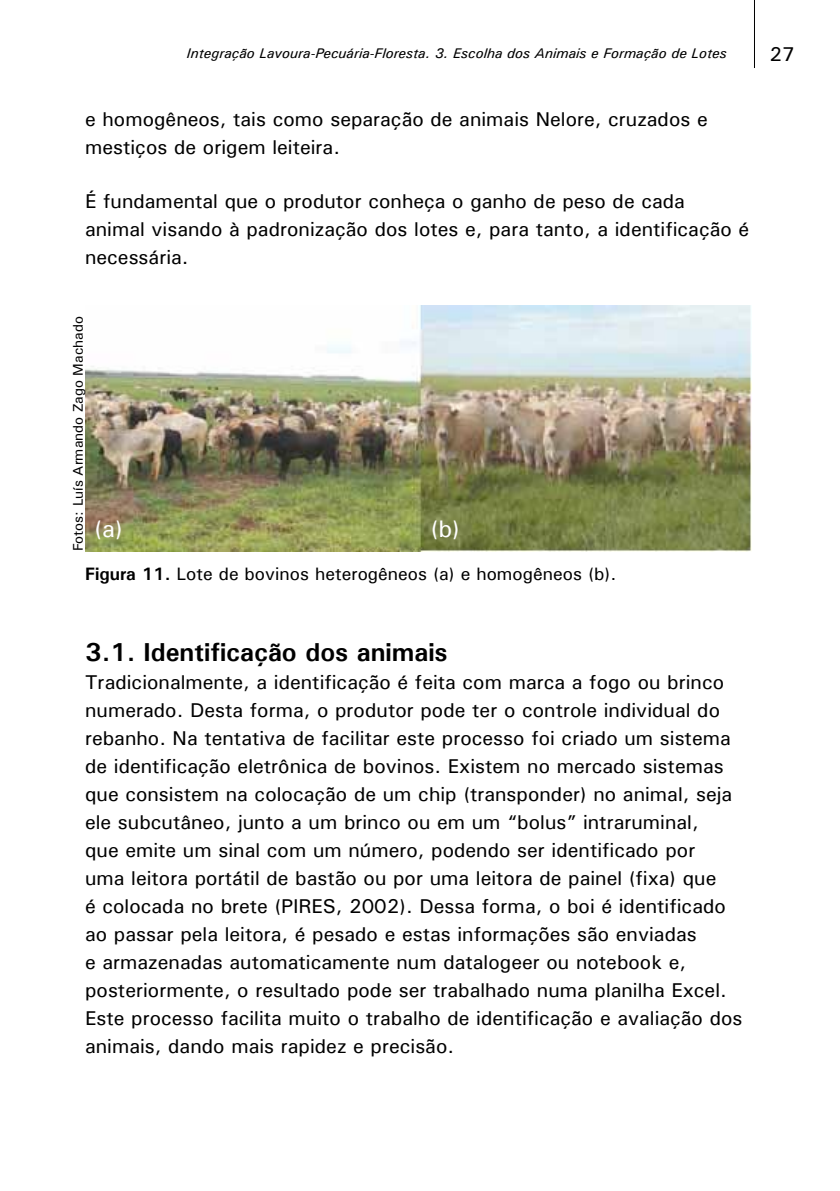
<style>
.page{position:relative;width:840px;height:1191px;background:#fff}
.page>*{position:absolute;margin:0;border:0;box-sizing:border-box;transform-origin:0 0}
.t1{font:700 26px "Univers";color:#000}
.t2{font:500 24px "Univers";color:#fff}
.t3{font:500 20px/28px "Univers";color:#000}
.t4{font:500 18px "Univers";color:#000}
.t5{font:italic 500 14px "Univers";color:#000}
.t6{font:500 14px "Univers";color:#000}
.s1{font-weight:700}
</style>
<div class="page">
<hr style="left:753px;top:0;width:1px;height:68px;background:#000">
<img style="left:85px;top:305px;width:666px;height:246px">
<p class="t5" style="left:187px;top:45px;width:541px">Integração Lavoura-Pecuária-Floresta. 3. Escolha dos Animais e Formação de Lotes</p>
<p class="t3" style="left:769px;top:39px;width:27px">27</p>
<p class="t3" style="left:85px;top:104px;width:624px">e homogêneos, tais como separação de animais Nelore, cruzados e mestiços de origem leiteira.</p>
<p class="t3" style="left:85px;top:186px;width:665px">É fundamental que o produtor conheça o ganho de peso de cada animal visando à padronização dos lotes e, para tanto, a identificação é necessária.</p>
<p class="t6" style="left:69px;top:551px;width:237px;rotate:-90deg">Fotos: Luís Armando Zago Machado</p>
<p class="t2" style="left:94px;top:513px;width:30px">(a)</p>
<p class="t2" style="left:430px;top:514px;width:31px">(b)</p>
<p class="t4" style="left:85px;top:562px;width:532px"><span class="s1">Figura 11.</span> Lote de bovinos heterogêneos (a) e homogêneos (b).</p>
<h1 class="t1" style="left:85px;top:635px;width:364px">3.1. Identificação dos animais</h1>
<p class="t3" style="left:85px;top:667px;width:658px">Tradicionalmente, a identificação é feita com marca a fogo ou brinco numerado. Desta forma, o produtor pode ter o controle individual do rebanho. Na tentativa de facilitar este processo foi criado um sistema de identificação eletrônica de bovinos. Existem no mercado sistemas que consistem na colocação de um chip (transponder) no animal, seja ele subcutâneo, junto a um brinco ou em um “bolus” intraruminal,<br>que emite um sinal com um número, podendo ser identificado por<br>uma leitora portátil de bastão ou por uma leitora de painel (fixa) que<br>é colocada no brete (PIRES, 2002). Dessa forma, o boi é identificado ao passar pela leitora, é pesado e estas informações são enviadas<br>e armazenadas automaticamente num datalogeer ou notebook e, posteriormente, o resultado pode ser trabalhado numa planilha Excel.<br>Este processo facilita muito o trabalho de identificação e avaliação dos animais, dando mais rapidez e precisão.</p>
</div>
